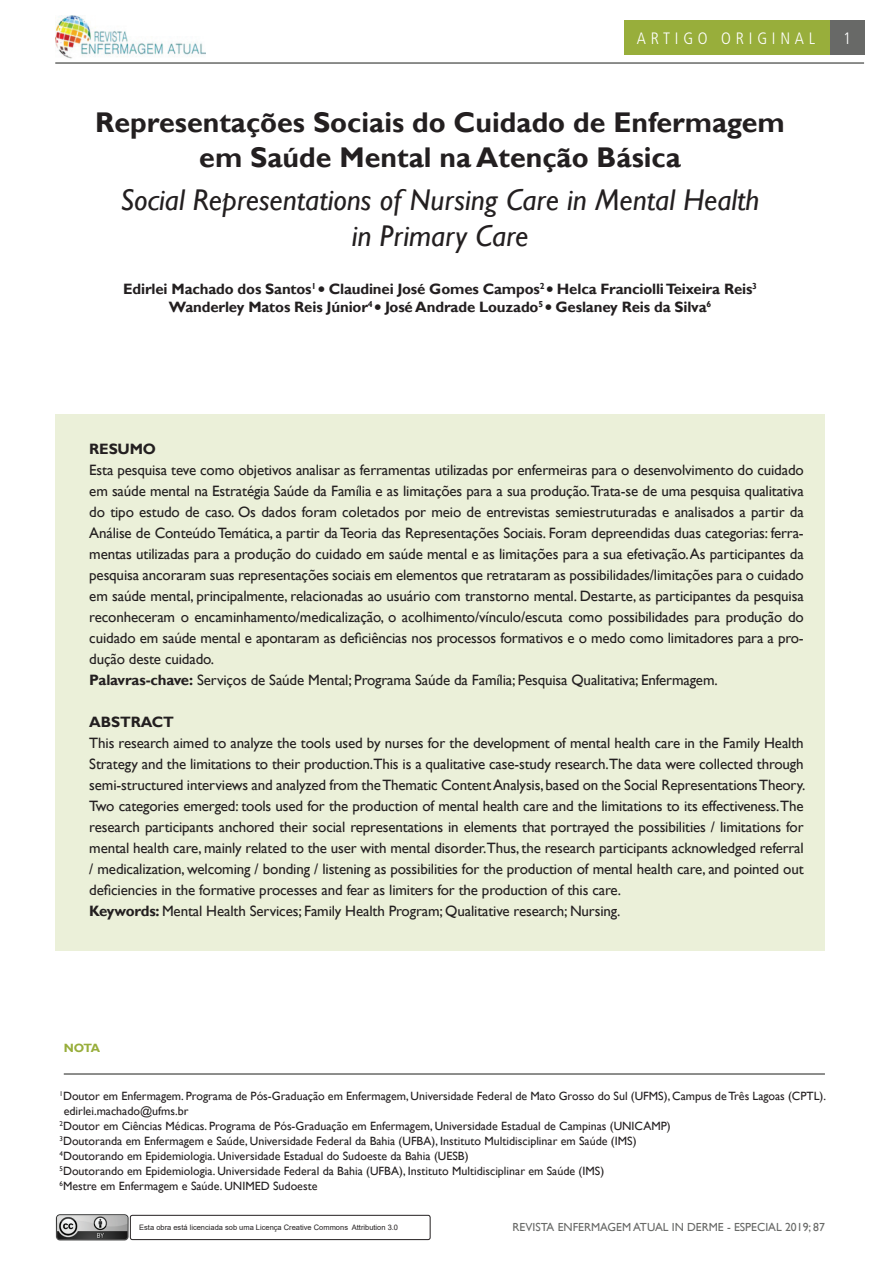
<style>
.page{position:relative;width:893px;height:1263px;background:#fff}
.page>*{position:absolute;margin:0;border:0;box-sizing:border-box;transform-origin:0 0}
._2_-_TIT_ABRE_2{font:italic 30px/36px "Gill Sans";color:#231f20;text-align:center}
._1_-_TIT_ABRE{font:700 28.5px/34.2px "Gill Sans";color:#231f20;text-align:center}
.t1{font:300 condensed 16.5px "Frutiger";letter-spacing:.29em;color:#fff}
.t2{font:15px/21px "Gill Sans";letter-spacing:-.01em;color:#231f20;text-align:justify}
.t3{font:700 15px/18px "Gill Sans";letter-spacing:-.01em;color:#231f20;text-align:center}
.t4{font:12px/15px "Gill Sans";color:#231f20}
.t5{font:700 12px "Gill Sans";color:#98ae3b}
.t6{font:11.7px "Gill Sans";color:#686967}
.t7{font:7.5px "Arial";color:#231f20}
.s1{font-weight:700}
</style>
<div class="page">
<div style="left:624px;top:20px;width:206px;height:35px;background:#98ae3b"></div>
<hr style="left:55px;top:62px;width:809px;height:2px;background:#686967">
<img style="left:55px;top:16px;width:151px;height:43px">
<div style="left:830px;top:20px;width:34px;height:35px;background:#686967"></div>
<div style="left:130px;top:1215px;width:300px;height:25px;border:1px solid #231f20;border-radius:2px"></div>
<img style="left:55px;top:1214px;width:74px;height:27px">
<div style="left:55px;top:414px;width:770px;height:536px;background:#ebf0d9"></div>
<hr style="left:64px;top:1073px;width:761px;height:2px;background:#686967">
<p class="t1" style="left:637px;top:29px;width:180px">ARTIGO ORIGINAL</p>
<p class="t1" style="left:843px;top:29px;width:9px">1</p>
<p class="_1_-_TIT_ABRE" style="left:95px;top:106px;width:691px">Representações Sociais do Cuidado de Enfermagem em Saúde Mental na Atenção Básica</p>
<p class="_2_-_TIT_ABRE_2" style="left:121px;top:182px;width:641px">Social Representations of Nursing Care in Mental Health in Primary Care</p>
<p class="t3" style="left:123px;top:281px;width:635px">Edirlei Machado dos Santos<sup>1</sup> ● Claudinei José Gomes Campos<sup>2</sup> ● Helca Franciolli Teixeira Reis<sup>3<br></sup>Wanderley Matos Reis Júnior<sup>4</sup> ● José Andrade Louzado<sup>5</sup> ● Geslaney Reis da Silva<sup>6</sup></p>
<p class="t3" style="left:89px;top:440px;width:68px">RESUMO</p>
<p class="t2" style="left:89px;top:460px;width:716px">Esta pesquisa teve como objetivos analisar as ferramentas utilizadas por enfermeiras para o desenvolvimento do cuidado em saúde mental na Estratégia Saúde da Família e as limitações para a sua produção.Trata-se de uma pesquisa qualitativa do tipo estudo de caso. Os dados foram coletados por meio de entrevistas semiestruturadas e analisados a partir da Análise de Conteúdo Temática, a partir da Teoria das Representações Sociais. Foram depreendidas duas categorias: ferra&shy;mentas utilizadas para a produção do cuidado em saúde mental e as limitações para a sua efetivação. As participantes da pesquisa ancoraram suas representações sociais em elementos que retrataram as possibilidades/limitações para o cuidado em saúde mental, principalmente, relacionadas ao usuário com transtorno mental. Destarte, as participantes da pesquisa reconheceram o encaminhamento/medicalização, o acolhimento/vínculo/escuta como possibilidades para produção do cuidado em saúde mental e apontaram as deficiências nos processos formativos e o medo como limitadores para a pro&shy;dução deste cuidado.</p>
<p class="t2" style="left:89px;top:670px;width:630px"><span class="s1">Palavras-chave:</span> Serviços de Saúde Mental; Programa Saúde da Família; Pesquisa Qualitativa; Enfermagem.</p>
<p class="t3" style="left:89px;top:713px;width:86px">ABSTRACT</p>
<p class="t2" style="left:89px;top:733px;width:717px">This research aimed to analyze the tools used by nurses for the development of mental health care in the Family Health Strategy and the limitations to their production.This is a qualitative case-study research.The data were collected through semi-structured interviews and analyzed from the Thematic Content Analysis, based on the Social Representations Theory.<br>Two categories emerged: tools used for the production of mental health care and the limitations to its effectiveness.The research participants anchored their social representations in elements that portrayed the possibilities / limitations for mental health care, mainly related to the user with mental disorder.Thus, the research participants acknowledged referral / medicalization, welcoming / bonding / listening as possibilities for the production of mental health care, and pointed out deficiencies in the formative processes and fear as limiters for the production of this care.</p>
<p class="t2" style="left:89px;top:901px;width:533px"><span class="s1">Keywords:</span> Mental Health Services; Family Health Program; Qualitative research; Nursing.</p>
<p class="t5" style="left:64px;top:1041px;width:38px">NOTA</p>
<p class="t4" style="left:64px;top:1088px;width:764px;text-indent:-4px"><sup>1</sup>Doutor em Enfermagem. Programa de Pós-Graduação em Enfermagem, Universidade Federal de Mato Grosso do Sul (UFMS), Campus de Três Lagoas (CPTL). edirlei.machado@ufms.br</p>
<p class="t4" style="left:60px;top:1118px;width:613px"><sup>2</sup>Doutor em Ciências Médicas. Programa de Pós-Graduação em Enfermagem, Universidade Estadual de Campinas (UNICAMP)</p>
<p class="t4" style="left:60px;top:1133px;width:579px"><sup>3</sup>Doutoranda em Enfermagem e Saúde, Universidade Federal da Bahia (UFBA), Instituto Multidisciplinar em Saúde (IMS)</p>
<p class="t4" style="left:60px;top:1148px;width:411px"><sup>4</sup>Doutorando em Epidemiologia. Universidade Estadual do Sudoeste da Bahia (UESB)</p>
<p class="t4" style="left:60px;top:1163px;width:546px"><sup>5</sup>Doutorando em Epidemiologia. Universidade Federal da Bahia (UFBA), Instituto Multidisciplinar em Saúde (IMS)</p>
<p class="t4" style="left:60px;top:1178px;width:259px"><sup>6</sup>Mestre em Enfermagem e Saúde. UNIMED Sudoeste</p>
<p class="t7" style="left:139px;top:1222px;width:260px">Esta obra está licenciada sob uma Licença Creative Commons Attribution 3.0</p>
<p class="t6" style="left:512px;top:1220px;width:314px">REVISTA ENFERMAGEM ATUAL IN DERME - ESPECIAL 2019; 87</p>
</div>
